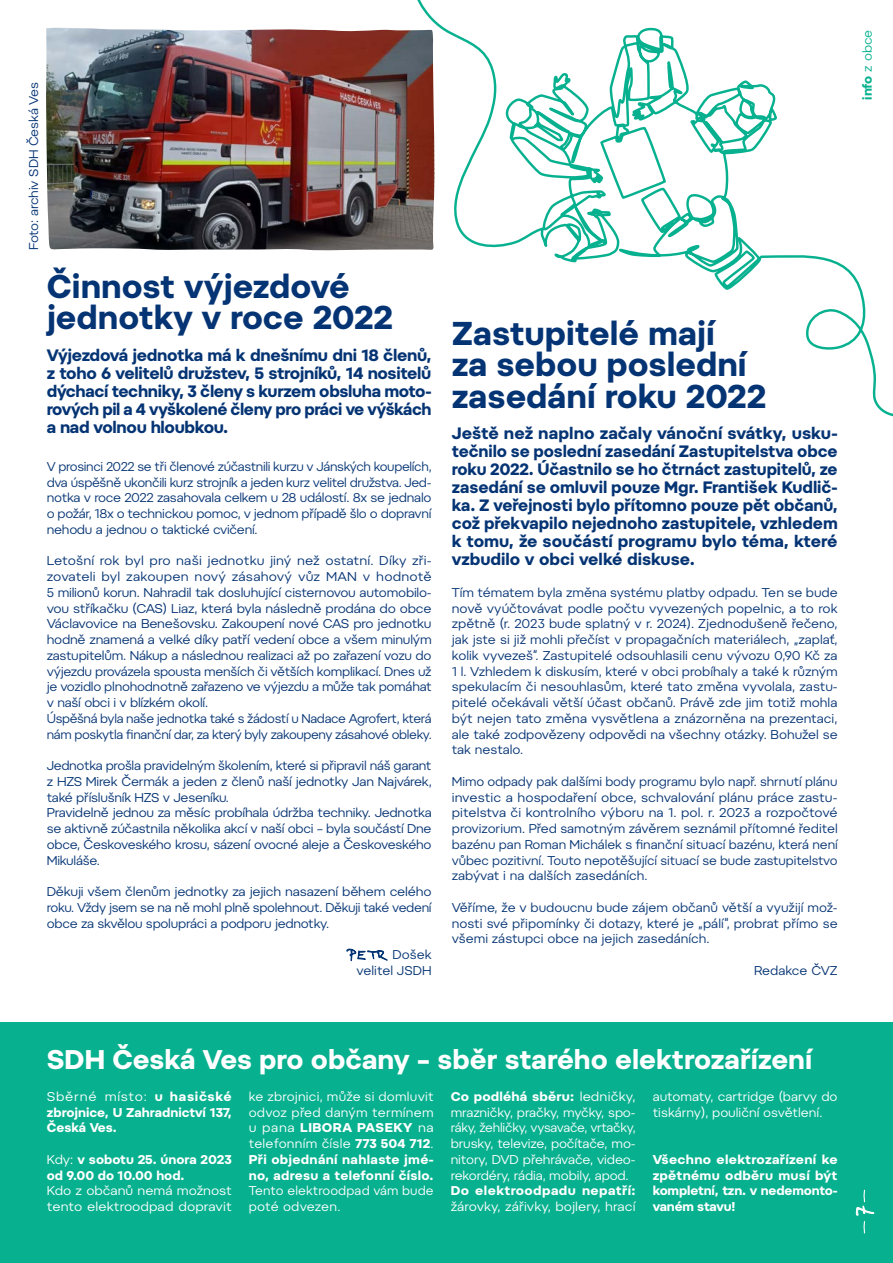
<style>
.page{position:relative;width:893px;height:1263px;background:#fff}
.page>*{position:absolute;margin:0;border:0;box-sizing:border-box;transform-origin:0 0}
.Headline{font:700 33px/31.5px "Pepi";color:#053474}
.Headline-2{font:700 27px "Pepi";color:#fff}
.Perex{font:700 16.5px/18px "Pepi";letter-spacing:-.02em;color:#053474;text-align:justify}
.Text{font:12.75px/15.8px "Pepi";letter-spacing:-.02em;color:#053474;text-align:justify}
.Text-2{font:12.75px/15.8px "Pepi";letter-spacing:-.005em;color:#fff}
.Text-3{font:700 12.75px/15.8px "Pepi";letter-spacing:-.005em;color:#fff;text-align:justify}
.Podpis{font:12.75px "Pepi";color:#053474}
.Text-4{font:12.75px "Pepi";color:#07b18f}
.s1{font-weight:700}
.s2{font-weight:400}
</style>
<div class="page">
<div style="left:0;top:1022px;width:893px;height:241px;background:#07b18f"></div>
<img style="left:46px;top:28px;width:360px;height:222px">
<svg style="left:856px;top:1189px;width:18px;height:45px"></svg>
<svg style="left:346px;top:948px;width:41px;height:13px"></svg>
<svg style="left:406px;top:0;width:487px;height:417px"></svg>
<p class="Text" style="left:26px;top:250px;width:170px;rotate:-90deg">Foto: archiv SDH Česká Ves</p>
<p class="Headline" style="left:47px;top:269px;width:348px">Činnost výjezdové jednotky v roce 2022</p>
<p class="Perex" style="left:47px;top:345px;width:386px">Výjezdová jednotka má k dnešnímu dni 18 členů, z toho 6 velitelů družstev, 5 strojníků, 14 nositelů dýchací techniky, 3 členy s kurzem obsluha moto&shy;rových pil a 4 vyškolené členy pro práci ve výškách a nad volnou hloubkou.</p>
<p class="Text" style="left:47px;top:458px;width:386px">V prosinci 2022 se tři členové zúčastnili kurzu v Jánských koupelích, dva úspěšně ukončili kurz strojník a jeden kurz velitel družstva. Jed&shy;notka v roce 2022 zasahovala celkem u 28 událostí. 8x se jednalo o požár, 18x o technickou pomoc, v jednom případě šlo o dopravní nehodu a jednou o taktické cvičení.</p>
<p class="Text" style="left:47px;top:553px;width:386px">Letošní rok byl pro naši jednotku jiný než ostatní. Díky zři&shy;zovateli byl zakoupen nový zásahový vůz MAN v hodnotě 5 milionů korun. Nahradil tak dosluhující cisternovou automobilo&shy;vou stříkačku (CAS) Liaz, která byla následně prodána do obce Václavovice na Benešovsku. Zakoupení nové CAS pro jednotku hodně znamená a velké díky patří vedení obce a všem minulým zastupitelům. Nákup a následnou realizaci až po zařazení vozu do výjezdu provázela spousta menších či větších komplikací. Dnes už je vozidlo plnohodnotně zařazeno ve výjezdu a může tak pomáhat v naší obci i v blízkém okolí.</p>
<p class="Text" style="left:47px;top:710px;width:386px">Úspěšná byla naše jednotka také s žádostí u Nadace Agrofert, která nám poskytla finanční dar, za který byly zakoupeny zásahové obleky.</p>
<p class="Text" style="left:47px;top:757px;width:386px">Jednotka prošla pravidelným školením, které si připravil náš garant z HZS Mirek Čermák a jeden z členů naší jednotky Jan Najvárek, také příslušník HZS v Jeseníku.</p>
<p class="Text" style="left:47px;top:805px;width:386px">Pravidelně jednou za měsíc probíhala údržba techniky. Jednotka se aktivně zúčastnila několika akcí v naší obci – byla součástí Dne obce, Českoveského krosu, sázení ovocné aleje a Českoveského Mikuláše.</p>
<p class="Text" style="left:47px;top:883px;width:386px">Děkuji všem členům jednotky za jejich nasazení během celého roku. Vždy jsem se na ně mohl plně spolehnout. Děkuji také vedení obce za skvělou spolupráci a podporu jednotky.</p>
<p class="Podpis" style="left:393px;top:947px;width:41px">Došek</p>
<p class="Podpis" style="left:357px;top:963px;width:76px">velitel JSDH</p>
<p class="Headline" style="left:452px;top:317px;width:316px">Zastupitelé mají<br>za sebou poslední zasedání roku 2022</p>
<p class="Perex" style="left:452px;top:424px;width:388px">Ještě než naplno začaly vánoční svátky, usku&shy;tečnilo se poslední zasedání Zastupitelstva obce roku 2022. Účastnilo se ho čtrnáct zastupitelů, ze zasedání se omluvil pouze Mgr. František Kudlič&shy;ka. Z veřejnosti bylo přítomno pouze pět občanů, což překvapilo nejednoho zastupitele, vzhledem k tomu, že součástí programu bylo téma, které vzbudilo v obci velké diskuse.</p>
<p class="Text" style="left:452px;top:584px;width:387px">Tím tématem byla změna systému platby odpadu. Ten se bude nově vyúčtovávat podle počtu vyvezených popelnic, a to rok zpětně (r. 2023 bude splatný v r. 2024). Zjednodušeně řečeno, jak jste si již mohli přečíst v propagačních materiálech, „zaplať, kolik vyvezeš“. Zastupitelé odsouhlasili cenu vývozu 0,90 Kč za 1 l. Vzhledem k diskusím, které v obci probíhaly a také k různým spekulacím či nesouhlasům, které tato změna vyvolala, zastu&shy;pitelé očekávali větší účast občanů. Právě zde jim totiž mohla být nejen tato změna vysvětlena a znázorněna na prezentaci, ale také zodpovězeny odpovědi na všechny otázky. Bohužel se tak nestalo.</p>
<p class="Text" style="left:452px;top:773px;width:388px">Mimo odpady pak dalšími body programu bylo např. shrnutí plánu investic a hospodaření obce, schvalování plánu práce zastu&shy;pitelstva či kontrolního výboru na 1. pol. r. 2023 a rozpočtové provizorium. Před samotným závěrem seznámil přítomné ředitel bazénu pan Roman Michálek s finanční situací bazénu, která není vůbec pozitivní. Touto nepotěšující situací se bude zastupitelstvo zabývat i na dalších zasedáních.</p>
<p class="Text" style="left:452px;top:899px;width:387px">Věříme, že v budoucnu bude zájem občanů větší a využijí mož&shy;nosti své připomínky či dotazy, které je „pálí“, probrat přímo se všemi zástupci obce na jejich zasedáních.</p>
<p class="Podpis" style="left:754px;top:963px;width:85px">Redakce ČVZ</p>
<p class="Text-4" style="left:859px;top:100px;width:71px;rotate:-90deg"><span class="s1">info</span> z obce</p>
<p class="Headline-2" style="left:47px;top:1043px;width:767px">SDH Česká Ves pro občany – sběr starého elektrozařízení</p>
<p class="Text-3" style="left:47px;top:1088px;width:186px"><span class="s2">Sběrné místo:</span> u hasičské zbrojnice, U Zahradnictví 137, Česká Ves.</p>
<p class="Text-3" style="left:47px;top:1151px;width:186px"><span class="s2">Kdy:</span> v sobotu 25. února 2023 od 9.00 do 10.00 hod.</p>
<p class="Text-2" style="left:47px;top:1183px;width:186px">Kdo z občanů nemá možnost tento elektroodpad dopravit</p>
<p class="Text-2" style="left:653px;top:1088px;width:186px">automaty, cartridge (barvy do tiskárny), pouliční osvětlení.</p>
<p class="Text-3" style="left:653px;top:1151px;width:186px">Všechno elektrozařízení ke zpětnému odběru musí být kompletní, tzn. v nedemonto&shy;vaném stavu!</p>
<p class="Text-2" style="left:249px;top:1088px;width:186px;text-align:justify">ke zbrojnici, může si domluvit odvoz před daným termínem u pana <span class="s1">LIBORA PASEKY</span> na telefonním čísle <span class="s1">773 504 712</span>.<br><span class="s1">Při objednání nahlaste jmé&shy;no, adresu a telefonní číslo.<br></span>Tento elektroodpad vám bude poté odvezen.</p>
<p class="Text-2" style="left:451px;top:1088px;width:186px;text-align:justify"><span class="s1">Co podléhá sběru:</span> ledničky, mrazničky, pračky, myčky, spo&shy;ráky, žehličky, vysavače, vrtačky, brusky, televize, počítače, mo&shy;nitory, DVD přehrávače, video&shy;rekordéry, rádia, mobily, apod.</p>
<p class="Text-2" style="left:451px;top:1183px;width:186px"><span class="s1">Do elektroodpadu nepatří: </span>žárovky, zářivky, bojlery, hrací</p>
</div>
